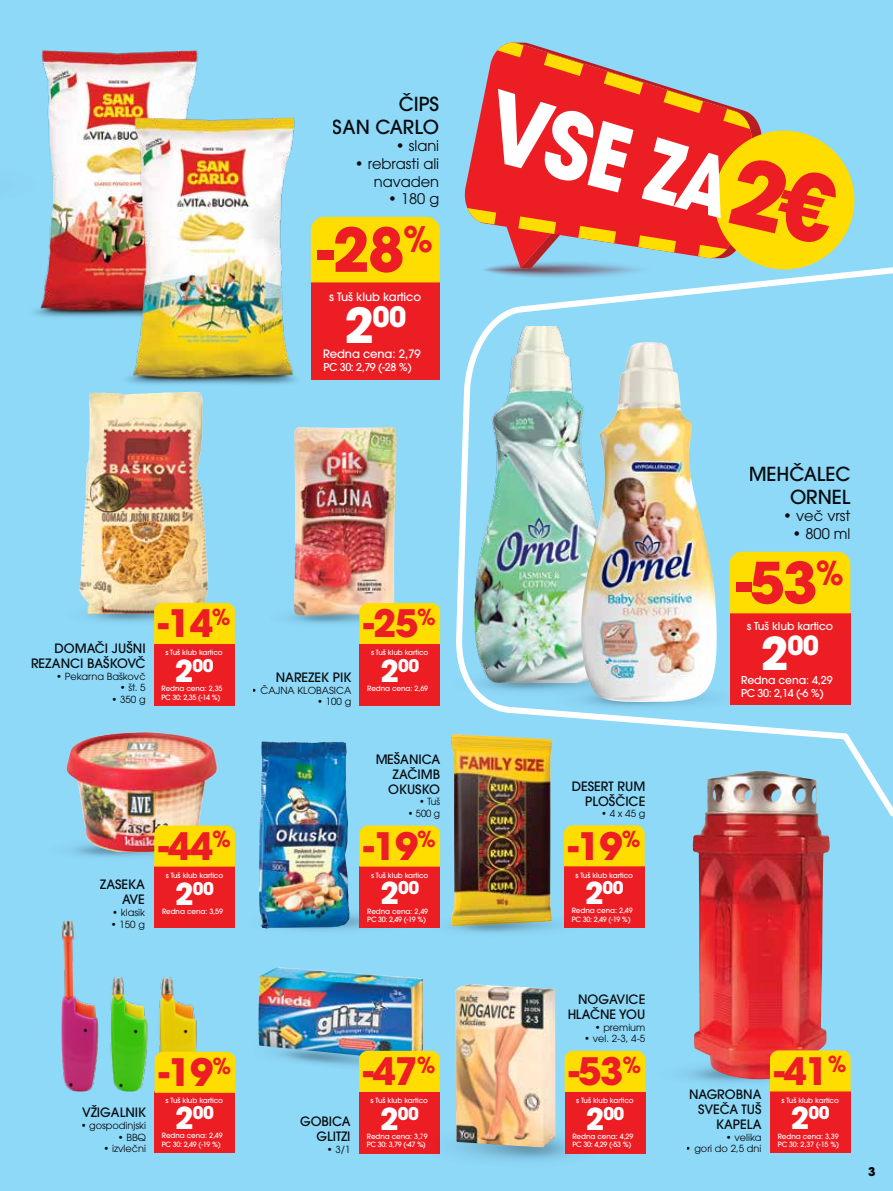
<style>
.page{position:relative;width:893px;height:1191px;background:#8ed8f8}
.page>*{position:absolute;margin:0;border:0;box-sizing:border-box;transform-origin:0 0}
.t1{font:700 60px "ITC Avant Garde Pro";color:#ed1d24}
.t2{font:700 56.25px "ITC Avant Garde Pro";color:#ed1d24}
.t3{font:700 37.5px "ITC Avant Garde Pro";letter-spacing:-.03em;color:#ed1d24}
.t4{font:700 27.9px "ITC Avant Garde Pro";color:#fff}
.t5{font:700 26.25px "ITC Avant Garde Pro";color:#fff}
.t6{font:500 19.2px/22.5px "ITC Avant Garde Pro";color:#000;text-align:right}
.t7{font:700 17.55px "ITC Avant Garde Pro";letter-spacing:-.03em;color:#fff}
.t8{font:14.7px/17.5px "ITC Avant Garde Pro";color:#000;text-align:right}
.t9{font:500 12.9px/15px "ITC Avant Garde Pro";color:#000;text-align:right}
.t10{font:700 12px "ITC Avant Garde Pro";color:#000}
.t11{font:500 11.55px "ITC Avant Garde Pro";letter-spacing:-.01em;color:#fff}
.t12{font:500 10.8px/12.6px "ITC Avant Garde Pro";letter-spacing:-.01em;color:#fff}
.t13{font:9.75px "ITC Avant Garde Pro";color:#000}
.t14{font:9.75px "ITC Avant Garde Pro";color:#000;scale:.95 1}
.t15{font:500 7.2px/8.4px "ITC Avant Garde Pro";letter-spacing:-.01em;color:#fff}
.s1{font-size:48px}
.s2{font-size:30px}
.s3{font-size:45px}
</style>
<div class="page">
<img style="left:259px;top:741px;width:90px;height:169px">
<img style="left:259px;top:910px;width:103px;height:20px">
<img style="left:294px;top:427px;width:103px;height:179px">
<img style="left:34px;top:51px;width:164px;height:266px">
<img style="left:118px;top:118px;width:178px;height:266px">
<div style="left:311px;top:282px;width:129px;height:98px;background:#ed1d24"></div>
<div style="left:311px;top:217px;width:129px;height:65px;background:#fd0"></div>
<img style="left:692px;top:824px;width:138px;height:256px">
<img style="left:61px;top:921px;width:136px;height:170px">
<div style="left:154px;top:1091px;width:81px;height:61px;background:#ed1d24"></div>
<div style="left:155px;top:1051px;width:80px;height:41px;background:#fd0"></div>
<img style="left:452px;top:824px;width:100px;height:90px">
<div style="left:564px;top:866px;width:81px;height:61px;background:#ed1d24"></div>
<div style="left:564px;top:825px;width:81px;height:41px;background:#fd0"></div>
<img style="left:451px;top:914px;width:136px;height:19px">
<div style="left:770px;top:1091px;width:81px;height:61px;background:#ed1d24"></div>
<div style="left:770px;top:1050px;width:81px;height:41px;background:#fd0"></div>
<img style="left:258px;top:967px;width:165px;height:93px">
<div style="left:359px;top:1091px;width:81px;height:62px;background:#ed1d24"></div>
<div style="left:359px;top:1050px;width:81px;height:41px;background:#fd0"></div>
<div style="left:360px;top:866px;width:80px;height:62px;background:#ed1d24"></div>
<div style="left:359px;top:825px;width:81px;height:41px;background:#fd0"></div>
<img style="left:66px;top:732px;width:152px;height:120px">
<div style="left:154px;top:867px;width:81px;height:61px;background:#ed1d24"></div>
<div style="left:154px;top:825px;width:81px;height:41px;background:#fd0"></div>
<img style="left:451px;top:267px;width:442px;height:557px">
<img style="left:87px;top:614px;width:67px;height:8px">
<img style="left:290px;top:606px;width:69px;height:17px">
<img style="left:423px;top:1138px;width:177px;height:22px">
<img style="left:79px;top:392px;width:129px;height:222px">
<div style="left:154px;top:644px;width:80px;height:61px;background:#ed1d24"></div>
<div style="left:154px;top:603px;width:81px;height:41px;background:#fd0"></div>
<img style="left:455px;top:984px;width:101px;height:163px">
<div style="left:565px;top:1050px;width:80px;height:41px;background:#fd0"></div>
<div style="left:565px;top:1091px;width:80px;height:62px;background:#ed1d24"></div>
<div style="left:360px;top:644px;width:80px;height:61px;background:#ed1d24"></div>
<div style="left:359px;top:603px;width:81px;height:41px;background:#fd0"></div>
<svg style="left:462px;top:43px;width:399px;height:233px"></svg>
<h3 class="t6" style="left:333px;top:93px;width:108px">ČIPS<br>SAN CARLO</h3>
<h3 class="t8" style="left:396px;top:137px;width:45px">• slani</h3>
<h3 class="t8" style="left:355px;top:155px;width:86px">• rebrasti ali navaden</h3>
<h3 class="t8" style="left:388px;top:190px;width:53px">• 180 g</h3>
<h1 class="t1" style="left:317px;top:210px;width:117px">-28<sup>%</sup></h1>
<h3 class="t11" style="left:329px;top:289px;width:93px">s Tuš klub kartico</h3>
<h3 class="t4" style="left:344px;top:298px;width:63px"><span class="s1">2</span>00</h3>
<h3 class="t11" style="left:323px;top:346px;width:99px">Redna cena: 2,79</h3>
<h3 class="t12" style="left:323px;top:361px;width:90px">PC 30: 2,79 (-28 %)</h3>
<h3 class="t9" style="left:31px;top:641px;width:116px">DOMAČI JUŠNI<br>REZANCI BAŠKOVČ</h3>
<h3 class="t13" style="left:56px;top:670px;width:91px">• Pekarna Baškovč</h3>
<h3 class="t13" style="left:120px;top:682px;width:27px">• št. 5</h3>
<h3 class="t13" style="left:112px;top:693px;width:36px">• 350 g</h3>
<h3 class="t3" style="left:158px;top:598px;width:74px">-14<sup>%</sup></h3>
<p class="t15" style="left:165px;top:648px;width:59px">s Tuš klub kartico</p>
<h3 class="t7" style="left:175px;top:653px;width:40px"><span class="s2">2</span>00</h3>
<p class="t15" style="left:161px;top:684px;width:63px">Redna cena: 2,35<br>PC 30: 2,35 (-14 %)</p>
<h3 class="t9" style="left:100px;top:877px;width:46px">ZASEKA<br>AVE</h3>
<h3 class="t13" style="left:112px;top:906px;width:34px">• klasik</h3>
<h3 class="t13" style="left:111px;top:918px;width:36px">• 150 g</h3>
<h3 class="t3" style="left:158px;top:821px;width:74px">-44<sup>%</sup></h3>
<p class="t15" style="left:166px;top:871px;width:59px">s Tuš klub kartico</p>
<h3 class="t7" style="left:175px;top:876px;width:40px"><span class="s2">2</span>00</h3>
<p class="t15" style="left:162px;top:907px;width:63px">Redna cena: 3,59</p>
<h3 class="t9" style="left:276px;top:669px;width:77px">NAREZEK PIK</h3>
<h3 class="t13" style="left:252px;top:684px;width:101px">• ČAJNA KLOBASICA</h3>
<h3 class="t13" style="left:317px;top:695px;width:36px">• 100 g</h3>
<h3 class="t3" style="left:364px;top:598px;width:74px">-25<sup>%</sup></h3>
<p class="t15" style="left:371px;top:648px;width:59px">s Tuš klub kartico</p>
<h3 class="t7" style="left:380px;top:653px;width:40px"><span class="s2">2</span>00</h3>
<p class="t15" style="left:367px;top:684px;width:63px">Redna cena: 2,69</p>
<h3 class="t9" style="left:375px;top:751px;width:66px">MEŠANICA<br>ZAČIMB<br>OKUSKO</h3>
<h3 class="t14" style="left:419px;top:795px;width:24px">• Tuš</h3>
<h3 class="t14" style="left:408px;top:807px;width:36px">• 500 g</h3>
<h3 class="t3" style="left:364px;top:821px;width:74px">-19<sup>%</sup></h3>
<p class="t15" style="left:371px;top:871px;width:59px">s Tuš klub kartico</p>
<h3 class="t7" style="left:380px;top:876px;width:40px"><span class="s2">2</span>00</h3>
<p class="t15" style="left:367px;top:907px;width:63px">Redna cena: 2,49<br>PC 30: 2,49 (-19 %)</p>
<h3 class="t9" style="left:82px;top:1105px;width:65px">VŽIGALNIK</h3>
<h3 class="t13" style="left:81px;top:1119px;width:67px">• gospodinjski</h3>
<h3 class="t13" style="left:118px;top:1131px;width:30px">• BBQ</h3>
<h3 class="t13" style="left:103px;top:1142px;width:44px">• izvlečni</h3>
<h3 class="t3" style="left:159px;top:1047px;width:74px">-19<sup>%</sup></h3>
<p class="t15" style="left:166px;top:1095px;width:59px">s Tuš klub kartico</p>
<h3 class="t7" style="left:175px;top:1100px;width:40px"><span class="s2">2</span>00</h3>
<p class="t15" style="left:162px;top:1131px;width:63px">Redna cena: 2,49<br>PC 30: 2,49 (-19 %)</p>
<h3 class="t9" style="left:300px;top:1114px;width:52px">GOBICA<br>GLITZI</h3>
<h3 class="t13" style="left:327px;top:1143px;width:25px">• 3/1</h3>
<h3 class="t3" style="left:363px;top:1046px;width:74px">-47<sup>%</sup></h3>
<p class="t15" style="left:371px;top:1096px;width:59px">s Tuš klub kartico</p>
<h3 class="t7" style="left:380px;top:1101px;width:40px"><span class="s2">2</span>00</h3>
<p class="t15" style="left:367px;top:1132px;width:63px">Redna cena: 3,79<br>PC 30: 3,79 (-47 %)</p>
<h3 class="t9" style="left:572px;top:778px;width:75px">DESERT RUM<br>PLOŠČICE</h3>
<h3 class="t13" style="left:601px;top:807px;width:46px">• 4 x 45 g</h3>
<h3 class="t3" style="left:568px;top:821px;width:74px">-19<sup>%</sup></h3>
<p class="t15" style="left:576px;top:870px;width:59px">s Tuš klub kartico</p>
<h3 class="t7" style="left:585px;top:875px;width:40px"><span class="s2">2</span>00</h3>
<p class="t15" style="left:572px;top:906px;width:63px">Redna cena: 2,49<br>PC 30: 2,49 (-19 %)</p>
<h3 class="t9" style="left:567px;top:991px;width:80px">NOGAVICE<br>HLAČNE YOU</h3>
<h3 class="t13" style="left:595px;top:1021px;width:52px">• premium</h3>
<h3 class="t13" style="left:584px;top:1032px;width:63px">• vel. 2-3, 4-5</h3>
<h3 class="t3" style="left:569px;top:1046px;width:74px">-53<sup>%</sup></h3>
<p class="t15" style="left:576px;top:1096px;width:59px">s Tuš klub kartico</p>
<h3 class="t7" style="left:586px;top:1101px;width:40px"><span class="s2">2</span>00</h3>
<p class="t15" style="left:572px;top:1132px;width:63px">Redna cena: 4,29<br>PC 30: 4,29 (-53 %)</p>
<h3 class="t6" style="left:749px;top:463px;width:103px">MEHČALEC<br>ORNEL</h3>
<h3 class="t8" style="left:783px;top:507px;width:69px">• več vrst</h3>
<h3 class="t8" style="left:792px;top:524px;width:59px">• 800 ml</h3>
<h2 class="t2" style="left:736px;top:545px;width:110px">-53<sup>%</sup></h2>
<h3 class="t12" style="left:747px;top:620px;width:88px">s Tuš klub kartico</h3>
<h3 class="t5" style="left:761px;top:627px;width:60px"><span class="s3">2</span>00</h3>
<h3 class="t12" style="left:741px;top:674px;width:93px">Redna cena: 4,29<br>PC 30: 2,14 (-6 %)</h3>
<h3 class="t9" style="left:689px;top:1086px;width:74px">NAGROBNA<br>SVEČA TUŠ<br>KAPELA</h3>
<h3 class="t13" style="left:726px;top:1131px;width:37px">• velika</h3>
<h3 class="t13" style="left:686px;top:1142px;width:77px">• gori do 2,5 dni</h3>
<h3 class="t3" style="left:774px;top:1046px;width:74px">-41<sup>%</sup></h3>
<p class="t15" style="left:781px;top:1096px;width:59px">s Tuš klub kartico</p>
<h3 class="t7" style="left:791px;top:1101px;width:40px"><span class="s2">2</span>00</h3>
<p class="t15" style="left:778px;top:1131px;width:63px">Redna cena: 3,39<br>PC 30: 2,37 (-15 %)</p>
<h3 class="t10" style="left:868px;top:1163px;width:9px">3</h3>
</div>
